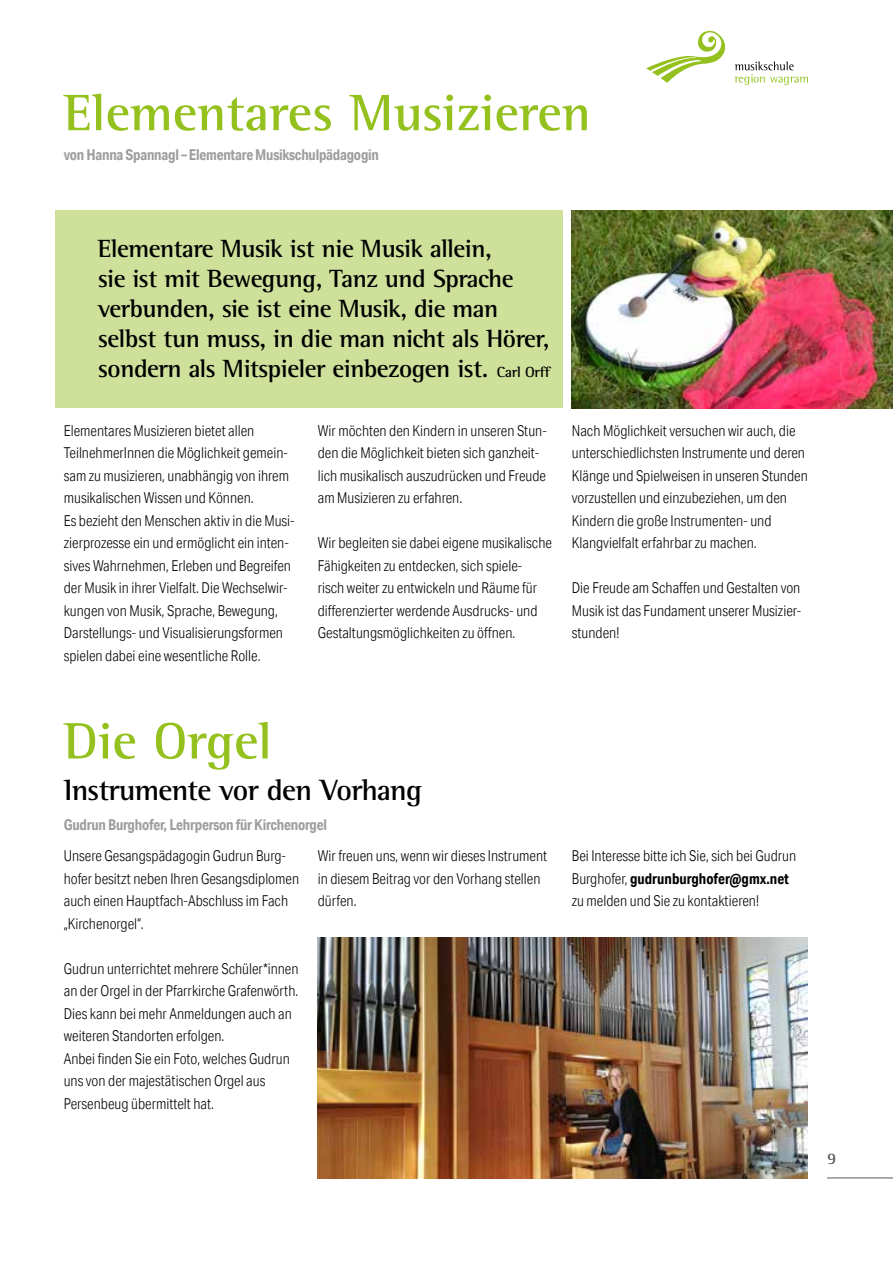
<style>
.page{position:relative;width:893px;height:1263px;background:#fff}
.page>*{position:absolute;margin:0;border:0;box-sizing:border-box;transform-origin:0 0}
.t1{font:700 52.5px "Rotis Semi Serif";color:#95c11f}
.t2{font:700 30px "Rotis Semi Serif";letter-spacing:-.025em;color:#000}
.t3{font:700 25.5px/30px "Rotis Semi Serif";letter-spacing:-.02em;color:#000}
.t4{font:700 16.5px "Rotis Semi Serif";color:#575756}
.t5{font:300 15px/22.5px "Aktiv Grotesk Cd";color:#000}
.t6{font:700 15px "Aktiv Grotesk Cd";letter-spacing:-.015em;color:#9d9d9c}
.s1{font-size:15px}
.s2{font-weight:700}
</style>
<div class="page">
<svg style="left:646px;top:31px;width:80px;height:52px"></svg>
<svg style="left:735px;top:62px;width:73px;height:23px"></svg>
<img style="left:572px;top:210px;width:321px;height:198px">
<div style="left:55px;top:210px;width:508px;height:198px;background:#cfe09b"></div>
<img style="left:318px;top:938px;width:490px;height:240px">
<hr style="left:827px;top:1177px;width:66px;height:1px;background:#575756">
<h1 class="t1" style="left:64px;top:81px;width:529px">Elementares Musizieren</h1>
<p class="t6" style="left:64px;top:145px;width:317px">von Hanna Spannagl – Elementare Musikschulpädagogin</p>
<h3 class="t3" style="left:98px;top:233px;width:454px">Elementare Musik ist nie Musik allein,<br>sie ist mit Bewegung, Tanz und Sprache verbunden, sie ist eine Musik, die man selbst tun muss, in die man nicht als Hörer, sondern als Mitspieler einbezogen ist. <span class="s1">Carl Orff</span></h3>
<p class="t5" style="left:64px;top:419px;width:232px">Elementares Musizieren bietet allen TeilnehmerInnen die Möglichkeit gemein&shy;sam zu musizieren, unabhängig von ihrem musikalischen Wissen und Können.<br>Es bezieht den Menschen aktiv in die Musi&shy;zierprozesse ein und ermöglicht ein inten&shy;sives Wahrnehmen, Erleben und Begreifen der Musik in ihrer Vielfalt. Die Wechselwir&shy;kungen von Musik, Sprache, Bewegung, Darstellungs- und Visualisierungsformen spielen dabei eine wesentliche Rolle.</p>
<p class="t5" style="left:318px;top:419px;width:231px">Wir möchten den Kindern in unseren Stun&shy;den die Möglichkeit bieten sich ganzheit&shy;lich musikalisch auszudrücken und Freude am Musizieren zu erfahren.</p>
<p class="t5" style="left:318px;top:532px;width:236px">Wir begleiten sie dabei eigene musikalische Fähigkeiten zu entdecken, sich spiele&shy;risch weiter zu entwickeln und Räume für differenzierter werdende Ausdrucks- und Gestaltungsmöglichkeiten zu öffnen.</p>
<p class="t5" style="left:572px;top:419px;width:237px">Nach Möglichkeit versuchen wir auch, die unterschiedlichsten Instrumente und deren Klänge und Spielweisen in unseren Stunden vorzustellen und einzubeziehen, um den Kindern die große Instrumenten- und Klangvielfalt erfahrbar zu machen.</p>
<p class="t5" style="left:572px;top:577px;width:231px;text-align:justify">Die Freude am Schaffen und Gestalten von Musik ist das Fundament unserer Musizier&shy;stunden!</p>
<h1 class="t1" style="left:64px;top:709px;width:210px">Die Orgel</h1>
<h2 class="t2" style="left:64px;top:772px;width:360px">Instrumente vor den Vorhang</h2>
<p class="t6" style="left:64px;top:815px;width:265px">Gudrun Burghofer, Lehrperson für Kirchenorgel</p>
<p class="t5" style="left:64px;top:845px;width:237px">Unsere Gesangspädagogin Gudrun Burg&shy;hofer besitzt neben Ihren Gesangsdiplomen auch einen Hauptfach-Abschluss im Fach „Kirchenorgel“.</p>
<p class="t5" style="left:64px;top:957px;width:236px">Gudrun unterrichtet mehrere Schüler*innen an der Orgel in der Pfarrkirche Grafenwörth.<br>Dies kann bei mehr Anmeldungen auch an weiteren Standorten erfolgen.<br>Anbei finden Sie ein Foto, welches Gudrun uns von der majestätischen Orgel aus Persenbeug übermittelt hat.</p>
<p class="t5" style="left:318px;top:845px;width:231px">Wir freuen uns, wenn wir dieses Instrument in diesem Beitrag vor den Vorhang stellen dürfen.</p>
<p class="t5" style="left:572px;top:845px;width:226px">Bei Interesse bitte ich Sie, sich bei Gudrun<br>Burghofer, <span class="s2">gudrunburghofer@gmx.net </span>zu melden und Sie zu kontaktieren!</p>
<p class="t4" style="left:827px;top:1148px;width:11px">9</p>
</div>
